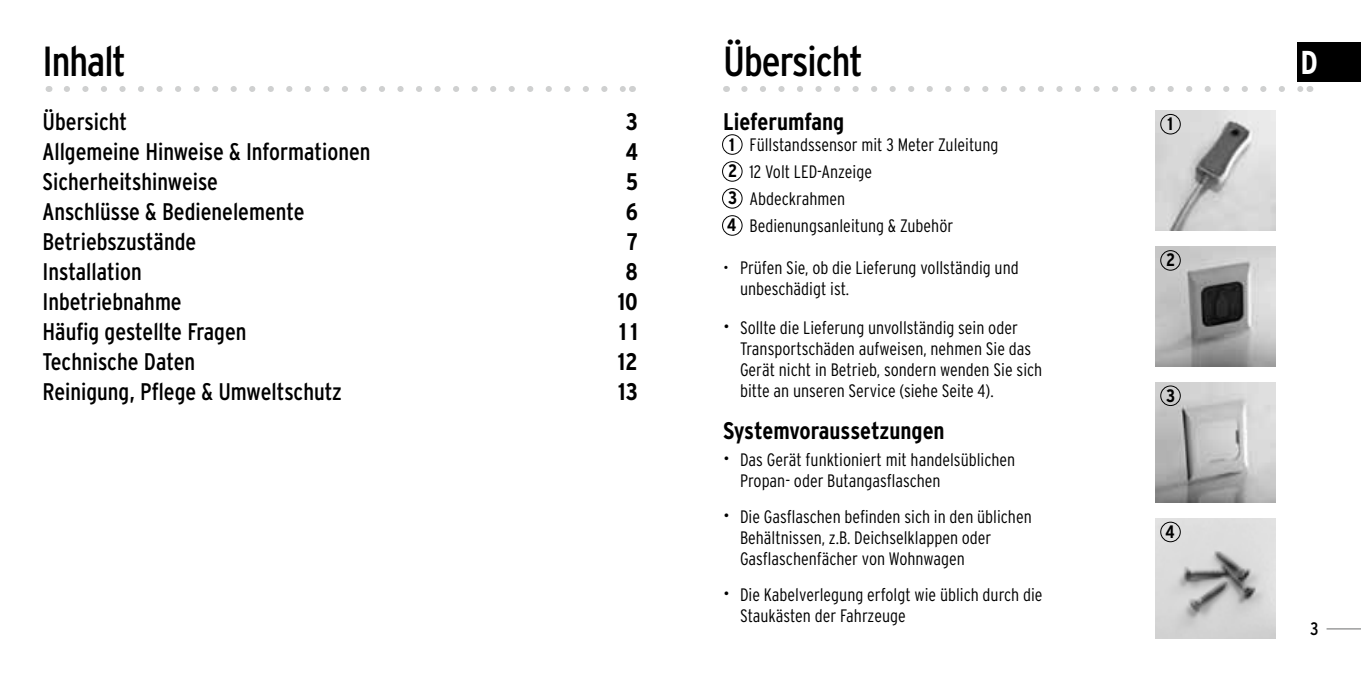
<style>
.page{position:relative;width:1361px;height:681px;background:#fff}
.page>*{position:absolute;margin:0;border:0;box-sizing:border-box;transform-origin:0 0}
.t1{font:condensed 42px "Interstate";letter-spacing:-.025em;color:#000}
.t2{font:700 condensed 33px "Interstate";color:#fff}
.t3{font:condensed 24px "Interstate";color:#000}
.t4{font:700 condensed 24px "Interstate";color:#000}
.t5{font:300 condensed 18px/21px "Interstate";color:#000}
.t6{font:700 condensed 18px/27px "Interstate";color:#000}
.t7{font:condensed 18px "Interstate";color:#000}
.s1{font-size:21px}
</style>
<div class="page">
<svg style="left:67px;top:86px;width:556px;height:6px"></svg>
<svg style="left:744px;top:86px;width:556px;height:6px"></svg>
<img style="left:1156px;top:382px;width:120px;height:120px">
<img style="left:1156px;top:518px;width:120px;height:120px">
<img style="left:1156px;top:246px;width:120px;height:120px">
<img style="left:1156px;top:111px;width:120px;height:119px">
<div style="left:1160px;top:250px;width:20px;height:20px;border:1px solid #000;border-radius:50%"></div>
<div style="left:1160px;top:385px;width:20px;height:21px;border:1px solid #000;border-radius:50%"></div>
<div style="left:1160px;top:521px;width:20px;height:21px;border:1px solid #000;border-radius:50%"></div>
<div style="left:722px;top:134px;width:20px;height:21px;border:1px solid #000;border-radius:50%"></div>
<div style="left:722px;top:161px;width:20px;height:20px;border:1px solid #000;border-radius:50%"></div>
<div style="left:722px;top:188px;width:20px;height:20px;border:1px solid #000;border-radius:50%"></div>
<div style="left:722px;top:215px;width:20px;height:20px;border:1px solid #000;border-radius:50%"></div>
<div style="left:1160px;top:114px;width:20px;height:20px;border:1px solid #000;border-radius:50%"></div>
<div style="left:1297px;top:43px;width:64px;height:39px;background:#000"></div>
<hr style="left:1326px;top:627px;width:35px;height:2px;background:#9c9d9d">
<h1 class="t1" style="left:43px;top:38px;width:85px">Inhalt</h1>
<h1 class="t1" style="left:723px;top:38px;width:141px">Übersicht</h1>
<h3 class="t4" style="left:723px;top:108px;width:123px">Lieferumfang</h3>
<p class="t5" style="left:749px;top:131px;width:250px;line-height:27px">Füllstandssensor mit 3 Meter Zuleitung<br>12 Volt LED-Anzeige<br>Abdeckrahmen<br>Bedienungsanleitung &amp; Zubehör</p>
<p class="t5" style="left:740px;top:257px;width:280px;text-indent:-17px">• Prüfen Sie, ob die Lieferung vollständig und unbeschädigt ist.</p>
<p class="t5" style="left:740px;top:317px;width:304px;text-indent:-17px"><span class="s1">•</span> Sollte die Lieferung unvollständig sein oder Transportschäden aufweisen, nehmen Sie das Gerät nicht in Betrieb, sondern wenden Sie sich bitte an unseren Service (siehe Seite 4).</p>
<h3 class="t4" style="left:723px;top:417px;width:223px">Systemvoraussetzungen</h3>
<p class="t5" style="left:740px;top:449px;width:277px;text-indent:-17px"><span class="s1">•</span> Das Gerät funktioniert mit handelsüblichen<br>Propan- oder Butangasflaschen</p>
<p class="t5" style="left:740px;top:506px;width:293px;text-indent:-17px"><span class="s1">•</span> Die Gasflaschen befinden sich in den üblichen<br>Behältnissen, z.B. Deichselklappen oder<br>Gasflaschenfächer von Wohnwagen</p>
<p class="t5" style="left:740px;top:584px;width:304px;text-indent:-17px"><span class="s1">•</span> Die Kabelverlegung erfolgt wie üblich durch die<br>Staukästen der Fahrzeuge</p>
<h3 class="t3" style="left:43px;top:108px;width:86px">Übersicht</h3>
<h3 class="t4" style="left:626px;top:108px;width:14px">3</h3>
<h3 class="t3" style="left:43px;top:138px;width:329px">Allgemeine Hinweise &amp; Informationen</h3>
<h3 class="t4" style="left:626px;top:138px;width:14px">4</h3>
<h3 class="t3" style="left:43px;top:168px;width:177px">Sicherheitshinweise</h3>
<h3 class="t4" style="left:626px;top:168px;width:13px">5</h3>
<h3 class="t3" style="left:43px;top:198px;width:264px">Anschlüsse &amp; Bedienelemente</h3>
<h3 class="t4" style="left:626px;top:198px;width:14px">6</h3>
<h3 class="t3" style="left:43px;top:228px;width:155px">Betriebszustände</h3>
<h3 class="t4" style="left:627px;top:228px;width:13px">7</h3>
<h3 class="t3" style="left:43px;top:258px;width:101px">Installation</h3>
<h3 class="t4" style="left:625px;top:258px;width:14px">8</h3>
<h3 class="t3" style="left:43px;top:288px;width:141px">Inbetriebnahme</h3>
<h3 class="t4" style="left:618px;top:288px;width:22px">10</h3>
<h3 class="t3" style="left:43px;top:318px;width:205px">Häufig gestellte Fragen</h3>
<h3 class="t4" style="left:619px;top:318px;width:20px">11</h3>
<h3 class="t3" style="left:43px;top:348px;width:154px">Technische Daten</h3>
<h3 class="t4" style="left:618px;top:348px;width:22px">12</h3>
<h3 class="t3" style="left:43px;top:378px;width:301px">Reinigung, Pflege &amp; Umweltschutz</h3>
<h3 class="t4" style="left:618px;top:378px;width:21px">13</h3>
<p class="t6" style="left:727px;top:131px;width:12px">1<br>2<br>3<br>4</p>
<p class="t6" style="left:1167px;top:110px;width:7px">1</p>
<p class="t6" style="left:1166px;top:246px;width:11px">2</p>
<p class="t6" style="left:1166px;top:381px;width:11px">3</p>
<p class="t6" style="left:1165px;top:517px;width:11px">4</p>
<h2 class="t2" style="left:1300px;top:44px;width:19px">D</h2>
<p class="t7" style="left:1310px;top:618px;width:10px">3</p>
</div>
